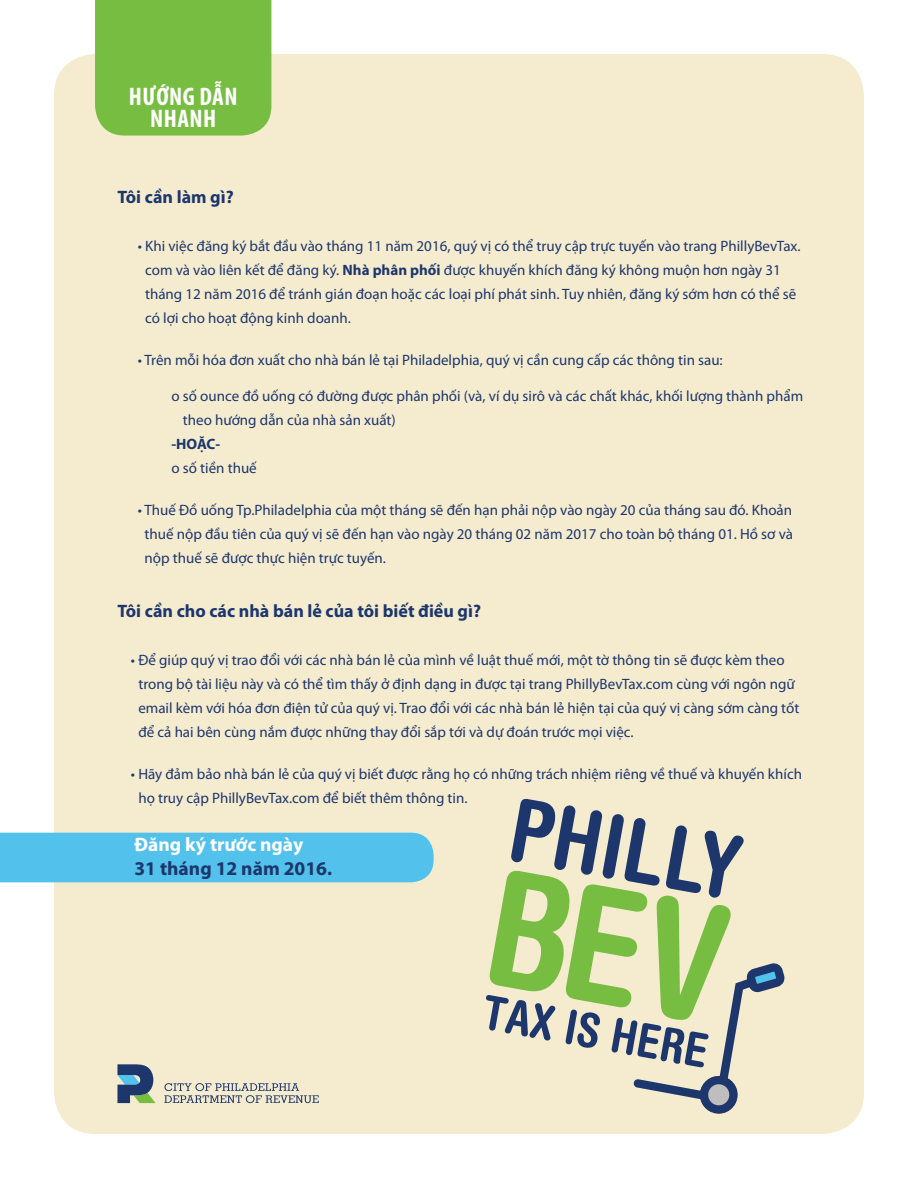
<style>
.page{position:relative;width:918px;height:1188px;background:#fff}
.page>*{position:absolute;margin:0;border:0;box-sizing:border-box;transform-origin:0 0}
.t1{font:700 condensed 25.5px/22px "Myriad Pro";letter-spacing:.02em;color:#fff;text-align:center}
.t2{font:700 19.5px/24px "Myriad Pro";color:#1d366c}
.t3{font:700 18px "Myriad Pro";color:#1d366c}
.t4{font:15px/24px "Myriad Pro";color:#1d366c}
.t5{font:700 15px "Myriad Pro";color:#1d366c}
.s1{font-weight:700}
.s2{color:#fff}
</style>
<div class="page">
<div style="left:55px;top:55px;width:808px;height:1078px;background:#f5ecd0;border-radius:40px"></div>
<svg style="left:164px;top:1083px;width:155px;height:20px"></svg>
<svg style="left:117px;top:1064px;width:39px;height:39px"></svg>
<div style="left:95px;top:0;width:176px;height:136px;background:#77bd42"></div>
<svg style="left:486px;top:798px;width:299px;height:316px"></svg>
<div style="left:0;top:833px;width:434px;height:49px;background:#52c2ec"></div>
<p class="t1" style="left:129px;top:85px;width:110px">HƯỚNG DẪN<br>NHANH</p>
<p class="t3" style="left:117px;top:185px;width:118px">Tôi cần làm gì?</p>
<p class="t4" style="left:145px;top:233px;width:657px;text-indent:-7px">• Khi việc đăng ký bắt đầu vào tháng 11 năm 2016, quý vị có thể truy cập trực tuyến vào trang PhillyBevTax. com và vào liên kết để đăng ký. <span class="s1">Nhà phân phối</span> được khuyến khích đăng ký không muộn hơn ngày 31 tháng 12 năm 2016 để tránh gián đoạn hoặc các loại phí phát sinh. Tuy nhiên, đăng ký sớm hơn có thể sẽ có lợi cho hoạt động kinh doanh.</p>
<p class="t4" style="left:138px;top:347px;width:586px">• Trên mỗi hóa đơn xuất cho nhà bán lẻ tại Philadelphia, quý vị cần cung cấp các thông tin sau:</p>
<p class="t4" style="left:183px;top:383px;width:622px;text-indent:-11px">o số ounce đồ uống có đường được phân phối (và, ví dụ sirô và các chất khác, khối lượng thành phẩm theo hướng dẫn của nhà sản xuất)</p>
<p class="t5" style="left:171px;top:434px;width:50px">-HOẶC-</p>
<p class="t4" style="left:171px;top:455px;width:87px">o số tiền thuế</p>
<p class="t4" style="left:145px;top:497px;width:650px;text-align:justify;text-indent:-7px">• Thuế Đồ uống Tp.Philadelphia của một tháng sẽ đến hạn phải nộp vào ngày 20 của tháng sau đó. Khoản thuế nộp đầu tiên của quý vị sẽ đến hạn vào ngày 20 tháng 02 năm 2017 cho toàn bộ tháng 01. Hồ sơ và nộp thuế sẽ được thực hiện trực tuyến.</p>
<p class="t3" style="left:117px;top:599px;width:365px">Tôi cần cho các nhà bán lẻ của tôi biết điều gì?</p>
<p class="t4" style="left:138px;top:647px;width:662px;text-indent:-7px">• Để giúp quý vị trao đổi với các nhà bán lẻ của mình về luật thuế mới, một tờ thông tin sẽ được kèm theo trong bộ tài liệu này và có thể tìm thấy ở định dạng in được tại trang PhillyBevTax.com cùng với ngôn ngữ email kèm với hóa đơn điện tử của quý vị. Trao đổi với các nhà bán lẻ hiện tại của quý vị càng sớm càng tốt để cả hai bên cùng nắm được những thay đổi sắp tới và dự đoán trước mọi việc.</p>
<p class="t4" style="left:138px;top:761px;width:665px;text-indent:-7px">• Hãy đảm bảo nhà bán lẻ của quý vị biết được rằng họ có những trách nhiệm riêng về thuế và khuyến khích họ truy cập PhillyBevTax.com để biết thêm thông tin.</p>
<p class="t2" style="left:134px;top:832px;width:199px"><span class="s2">Đăng ký trước ngày<br></span>31 tháng 12 năm 2016.</p>
</div>
